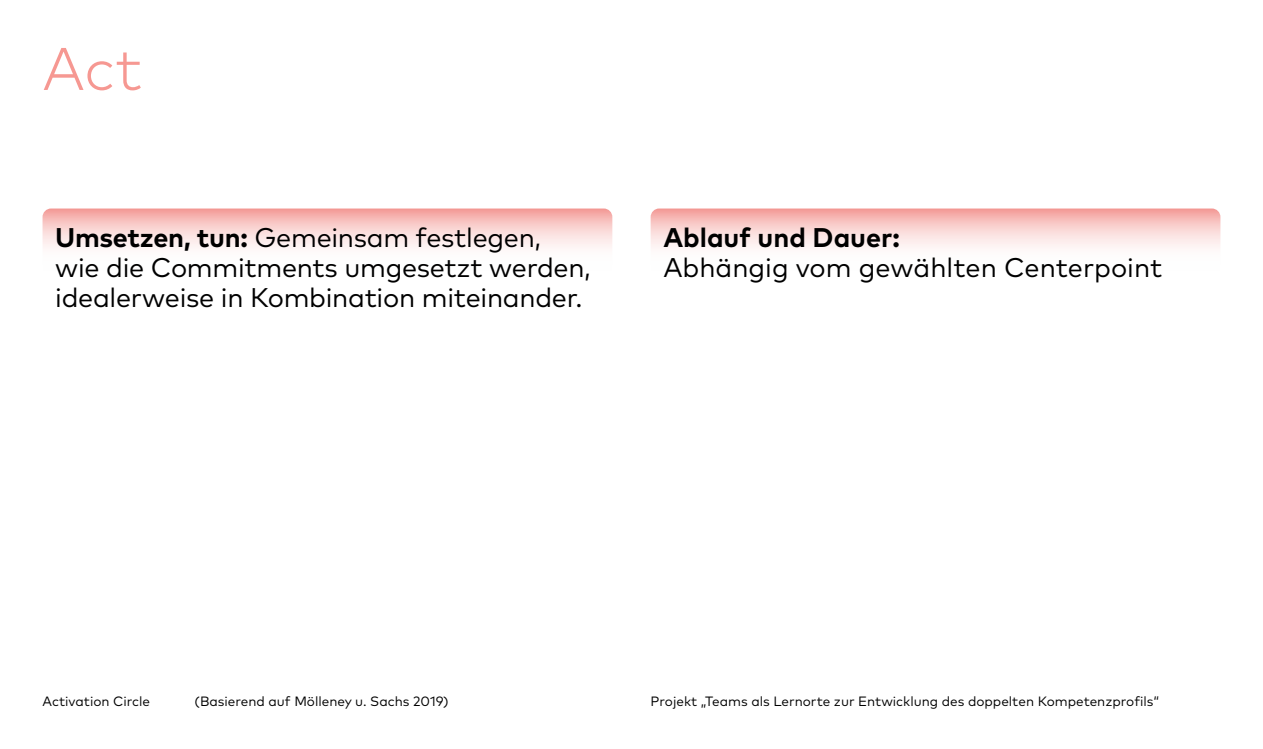
<style>
.page{position:relative;width:1263px;height:749px;background:#fff}
.page>*{position:absolute;margin:0;border:0;box-sizing:border-box;transform-origin:0 0}
.t1{font:300 60px "Mark OT";color:#f69892}
.t2{font:27px/30px "Mark";letter-spacing:-.01em;color:#000}
.t3{font:700 27px "Mark OT";color:#000}
.t4{font:13.5px "Mark OT";color:#000}
.s1{font-family:"Mark OT";font-weight:700}
</style>
<div class="page">
<svg style="left:651px;top:208px;width:569px;height:76px"></svg>
<svg style="left:43px;top:208px;width:569px;height:76px"></svg>
<h1 class="t1" style="left:43px;top:33px;width:101px">Act</h1>
<p class="t2" style="left:55px;top:222px;width:537px"><span class="s1">Umsetzen, tun:</span> Gemeinsam festlegen, wie die Commitments umgesetzt werden, idealerweise in Kombination miteinander.</p>
<p class="t3" style="left:663px;top:220px;width:238px">Ablauf und Dauer:</p>
<p class="t2" style="left:663px;top:252px;width:500px">Abhängig vom gewählten Centerpoint</p>
<p class="t4" style="left:43px;top:693px;width:109px">Activation Circle</p>
<p class="t4" style="left:195px;top:693px;width:256px">(Basierend auf Mölleney u. Sachs 2019)</p>
<p class="t4" style="left:651px;top:693px;width:510px">Projekt „Teams als Lernorte zur Entwicklung des doppelten Kompetenzprofils“</p>
</div>
